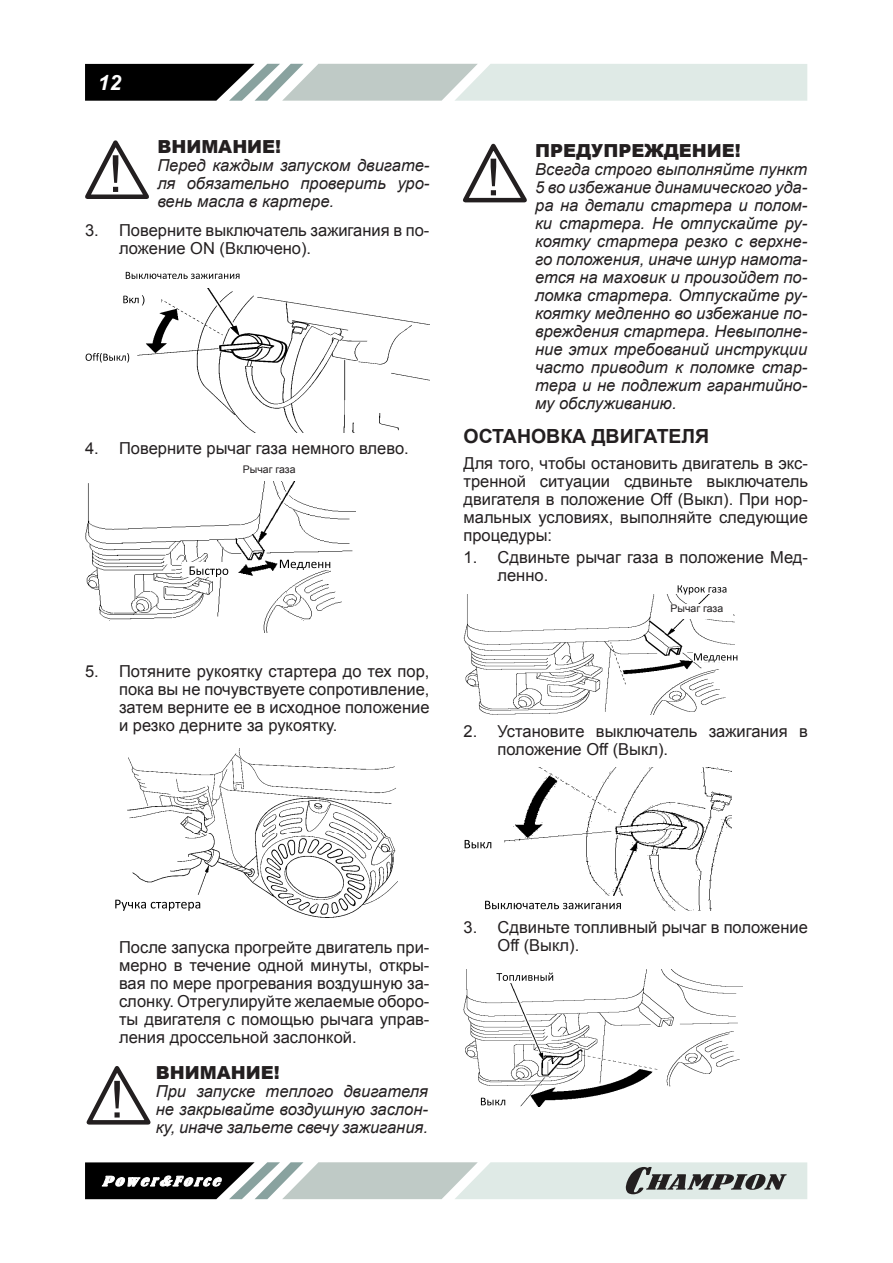
<style>
.page{position:relative;width:893px;height:1263px;background:#fff}
.page>*{position:absolute;margin:0;border:0;box-sizing:border-box;transform-origin:0 0}
.t1{font:italic 700 21px "Arial";color:#fff}
.t2{font:700 19.5px "Arial";color:#231f20}
.t3{font:900 18px "Arial";color:#231f20}
.t4{font:16.5px/18px "Arial";color:#231f20}
.t5{font:italic 16.5px/18px "Arial";color:#231f20;text-align:justify}
.t6{font:10.5px "Arial";color:#231f20}
</style>
<div class="page">
<svg style="left:85px;top:64px;width:722px;height:37px;background:#a9b1ae"></svg>
<svg style="left:85px;top:1162px;width:722px;height:37px;background:#a5acaa"></svg>
<img style="left:137px;top:289px;width:292px;height:143px">
<svg style="left:86px;top:353px;width:43px;height:9px"></svg>
<div style="left:123px;top:293px;width:34px;height:14px;background:#fff"></div>
<svg style="left:123px;top:295px;width:21px;height:10px"></svg>
<svg style="left:126px;top:272px;width:113px;height:7px"></svg>
<img style="left:85px;top:481px;width:270px;height:151px">
<div style="left:224px;top:577px;width:39px;height:13px;background:#fff"></div>
<div style="left:279px;top:555px;width:58px;height:15px;background:#fff"></div>
<svg style="left:280px;top:560px;width:50px;height:10px"></svg>
<div style="left:182px;top:562px;width:54px;height:15px;background:#fff"></div>
<svg style="left:190px;top:566px;width:38px;height:11px"></svg>
<svg style="left:463px;top:143px;width:64px;height:60px"></svg>
<svg style="left:86px;top:1066px;width:65px;height:59px"></svg>
<img style="left:463px;top:594px;width:271px;height:121px">
<div style="left:693px;top:650px;width:49px;height:12px;background:#fff"></div>
<svg style="left:694px;top:653px;width:43px;height:9px"></svg>
<svg style="left:678px;top:585px;width:48px;height:9px"></svg>
<img style="left:504px;top:768px;width:228px;height:143px">
<div style="left:484px;top:896px;width:164px;height:15px;background:#fff"></div>
<svg style="left:485px;top:901px;width:136px;height:8px"></svg>
<svg style="left:465px;top:840px;width:26px;height:8px"></svg>
<img style="left:463px;top:969px;width:279px;height:137px">
<svg style="left:480px;top:1094px;width:33px;height:12px"></svg>
<svg style="left:481px;top:1098px;width:24px;height:7px"></svg>
<div style="left:496px;top:969px;width:91px;height:13px;background:#fff"></div>
<svg style="left:496px;top:972px;width:57px;height:9px"></svg>
<svg style="left:85px;top:140px;width:64px;height:59px"></svg>
<div style="left:660px;top:604px;width:73px;height:14px;background:#fff"></div>
<img style="left:127px;top:748px;width:269px;height:85px">
<svg style="left:123px;top:833px;width:275px;height:85px"></svg>
<div style="left:114px;top:895px;width:151px;height:15px;background:#fff"></div>
<svg style="left:115px;top:900px;width:85px;height:10px"></svg>
<p class="t1" style="left:98px;top:70px;width:25px">12</p>
<p class="t3" style="left:157px;top:134px;width:125px">ВНИМАНИЕ!</p>
<p class="t5" style="left:157px;top:157px;width:274px">Перед каждым запуском двигате&shy;ля обязательно проверить уро&shy;вень масла в картере.</p>
<p class="t4" style="left:119px;top:221px;width:312px;text-indent:-34px">3. Поверните выключатель зажигания в по&shy;ложение ON (Включено).</p>
<p class="t4" style="left:85px;top:440px;width:325px">4. Поверните рычаг газа немного влево.</p>
<p class="t6" style="left:243px;top:462px;width:54px">Рычаг газа</p>
<p class="t4" style="left:119px;top:662px;width:312px;text-align:justify;text-indent:-34px">5. Потяните рукоятку стартера до тех пор, пока вы не почувствуете сопротивление, затем верните ее в исходное положение и резко дерните за рукоятку.</p>
<p class="t3" style="left:535px;top:137px;width:207px">ПРЕДУПРЕЖДЕНИЕ!</p>
<p class="t5" style="left:535px;top:160px;width:274px">Всегда строго выполняйте пункт 5 во избежание динамического уда&shy;ра на детали стартера и полом&shy;ки стартера. Не отпускайте ру&shy;коятку стартера резко с верхне&shy;го положения, иначе шнур намота&shy;ется на маховик и произойдет по&shy;ломка стартера. Отпускайте ру&shy;коятку медленно во избежание по&shy;вреждения стартера. Невыполне&shy;ние этих требований инструкции часто приводит к поломке стар&shy;тера и не подлежит гарантийно&shy;му обслуживанию.</p>
<p class="t2" style="left:463px;top:423px;width:247px">ОСТАНОВКА ДВИГАТЕЛЯ</p>
<p class="t4" style="left:463px;top:454px;width:346px;text-align:justify">Для того, чтобы остановить двигатель в экс&shy;тренной ситуации сдвиньте выключатель двигателя в положение Off (Выкл). При нор&shy;мальных условиях, выполняйте следующие процедуры:</p>
<p class="t4" style="left:497px;top:549px;width:312px;text-indent:-34px">1. Сдвиньте рычаг газа в положение Мед&shy;ленно.</p>
<p class="t6" style="left:671px;top:601px;width:54px">Рычаг газа</p>
<p class="t4" style="left:497px;top:722px;width:312px;text-indent:-34px">2. Установите выключатель зажигания в положение Off (Выкл).</p>
<p class="t4" style="left:119px;top:939px;width:312px;text-align:justify">После запуска прогрейте двигатель при&shy;мерно в течение одной минуты, откры&shy;вая по мере прогревания воздушную за&shy;слонку. Отрегулируйте желаемые оборо&shy;ты двигателя с помощью рычага управ&shy;ления дроссельной заслонкой.</p>
<p class="t3" style="left:156px;top:1059px;width:125px">ВНИМАНИЕ!</p>
<p class="t5" style="left:156px;top:1082px;width:274px">При запуске теплого двигателя не закрывайте воздушную заслон&shy;ку, иначе зальете свечу зажигания.</p>
<p class="t4" style="left:497px;top:919px;width:312px;text-indent:-34px">3. Сдвиньте топливный рычаг в положение<br>Off (Выкл).</p>
</div>
